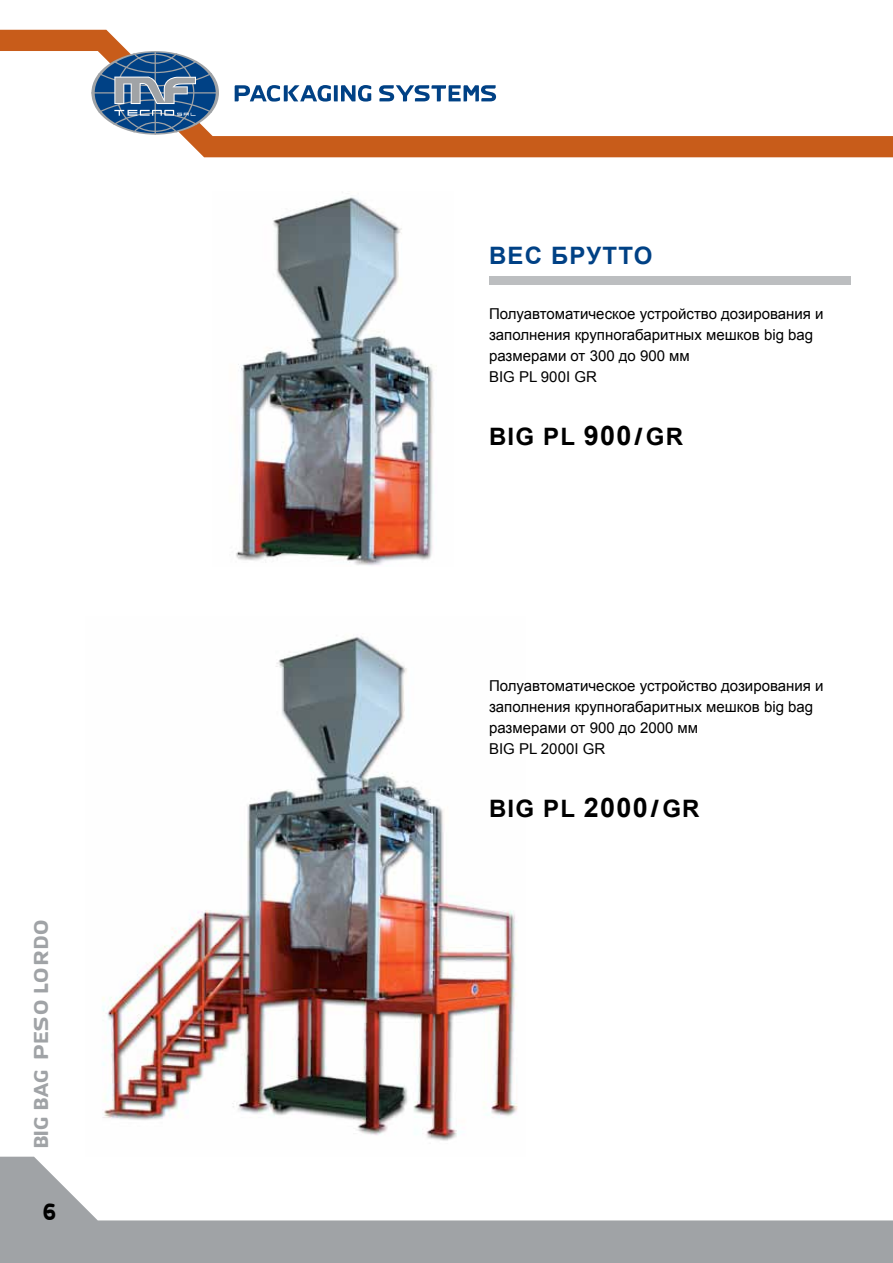
<style>
.page{position:relative;width:893px;height:1263px;background:#fff}
.page>*{position:absolute;margin:0;border:0;box-sizing:border-box;transform-origin:0 0}
.t1{font:700 24px "Arial";letter-spacing:.05em;color:#000}
.t2{font:700 24px "Arial";letter-spacing:.05em;color:#004185}
.t3{font:24px "SK Yfont Thick";color:#000}
.t4{font:18px "SK Yfont Thick";letter-spacing:.05em;color:#a0a3a6}
.t5{font:15px/21px "Arial";color:#000}
.s1{font-size:27px}
.s2{font-style:italic}
</style>
<div class="page">
<svg style="left:0;top:30px;width:893px;height:127px"></svg>
<svg style="left:0;top:1157px;width:893px;height:106px"></svg>
<svg style="left:235px;top:85px;width:261px;height:17px"></svg>
<img style="left:236px;top:197px;width:198px;height:369px">
<img style="left:102px;top:636px;width:416px;height:505px">
<div style="left:489px;top:276px;width:361px;height:9px;background:#bcbec0"></div>
<svg style="left:91px;top:51px;width:128px;height:84px"></svg>
<p class="t4" style="left:34px;top:1148px;width:231px;rotate:-90deg">BIG BAG PESO LORDO</p>
<h1 class="t3" style="left:43px;top:1201px;width:16px">6</h1>
<h1 class="t2" style="left:489px;top:240px;width:165px">ВЕС БРУТТО</h1>
<p class="t5" style="left:489px;top:304px;width:336px">Полуавтоматическое устройство дозирования и заполнения крупногабаритных мешков big bag размерами от 300 до 900 мм<br>BIG PL 900I GR</p>
<h1 class="t1" style="left:489px;top:420px;width:196px">BIG PL <span class="s1">900</span><span class="s2">I</span>GR</h1>
<p class="t5" style="left:489px;top:676px;width:336px">Полуавтоматическое устройство дозирования и заполнения крупногабаритных мешков big bag размерами от 900 до 2000 мм<br>BIG PL 2000I GR</p>
<h1 class="t1" style="left:489px;top:792px;width:212px">BIG PL <span class="s1">2000</span><span class="s2">I</span>GR</h1>
</div>
